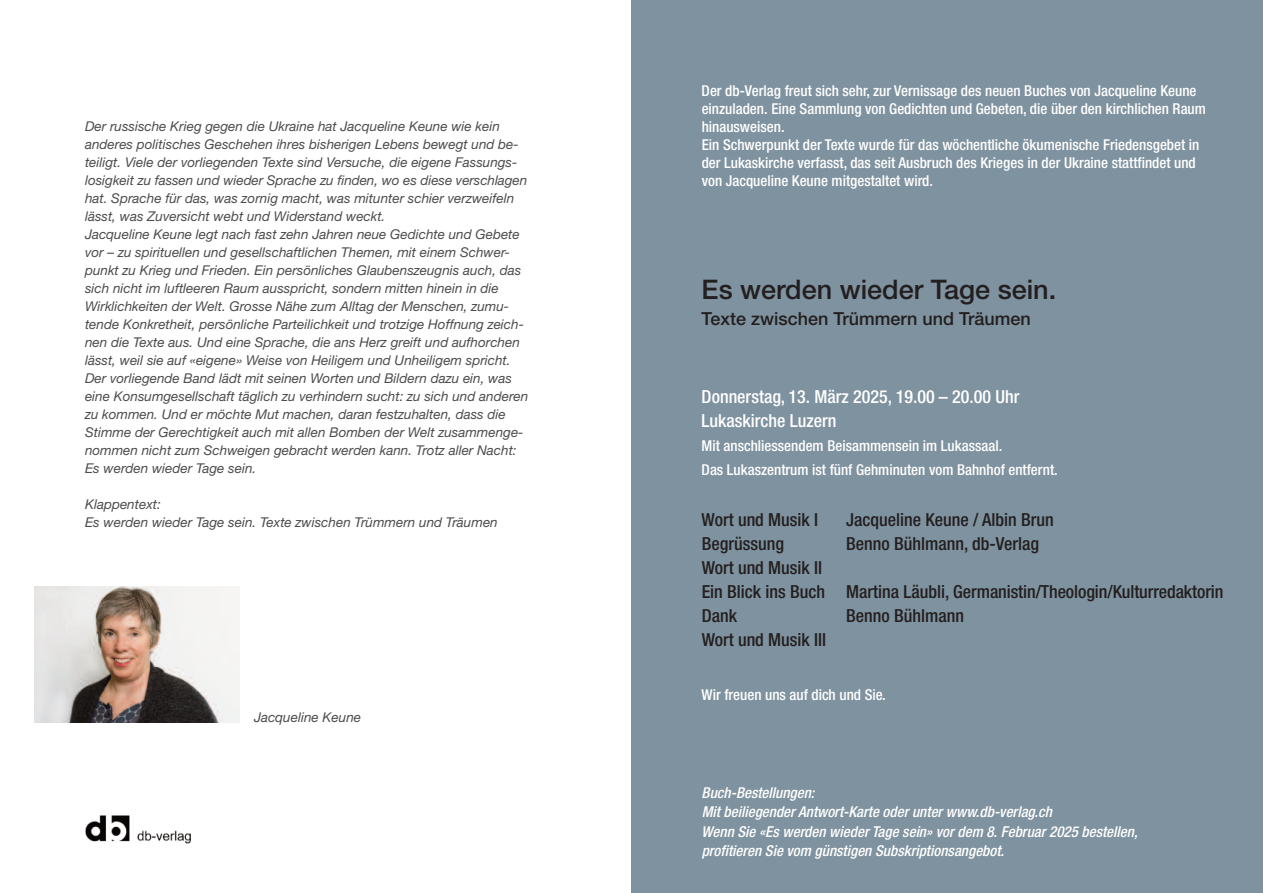
<style>
.page{position:relative;width:1263px;height:893px;background:#fff}
.page>*{position:absolute;margin:0;border:0;box-sizing:border-box;transform-origin:0 0}
.t1{font:500 27px "Helvetica Neue LT Std";color:#231f20}
.t2{font:500 condensed 18px/24px "Helvetica Neue LT Std";color:#231f20}
.t3{font:500 condensed 18px/24px "Helvetica Neue LT Std";color:#fff}
.t4{font:500 18px "Helvetica Neue LT Std";color:#231f20}
.t5{font:500 condensed 15px/18px "Helvetica Neue LT Std";color:#fff}
.t6{font:italic 500 condensed 15px/19.5px "Helvetica Neue LT Std";color:#fff}
.t7{font:italic 13.5px/18px "Helvetica Neue LT Std";color:#4b4c4d}
</style>
<div class="page">
<div style="left:631px;top:0;width:632px;height:893px;background:#7f929f"></div>
<img style="left:85px;top:816px;width:106px;height:28px">
<img style="left:34px;top:587px;width:206px;height:136px">
<p class="t7" style="left:85px;top:118px;width:445px">Der russische Krieg gegen die Ukraine hat Jacqueline Keune wie kein anderes politisches Geschehen ihres bisherigen Lebens bewegt und be&shy;teiligt. Viele der vorliegenden Texte sind Versuche, die eigene Fassungs&shy;losigkeit zu fassen und wieder Sprache zu finden, wo es diese verschlagen hat. Sprache für das, was zornig macht, was mitunter schier verzweifeln lässt, was Zuversicht webt und Widerstand weckt.<br>Jacqueline Keune legt nach fast zehn Jahren neue Gedichte und Gebete vor – zu spirituellen und gesellschaftlichen Themen, mit einem Schwer&shy;punkt zu Krieg und Frieden. Ein persönliches Glaubenszeugnis auch, das sich nicht im luftleeren Raum ausspricht, sondern mitten hinein in die Wirklichkeiten der Welt. Grosse Nähe zum Alltag der Menschen, zumu&shy;tende Konkretheit, persönliche Parteilichkeit und trotzige Hoffnung zeich&shy;nen die Texte aus. Und eine Sprache, die ans Herz greift und aufhorchen lässt, weil sie auf «eigene» Weise von Heiligem und Unheiligem spricht.<br>Der vorliegende Band lädt mit seinen Worten und Bildern dazu ein, was eine Konsumgesellschaft täglich zu verhindern sucht: zu sich und anderen zu kommen. Und er möchte Mut machen, daran festzuhalten, dass die Stimme der Gerechtigkeit auch mit allen Bomben der Welt zusammenge&shy;nommen nicht zum Schweigen gebracht werden kann. Trotz aller Nacht:<br>Es werden wieder Tage sein.</p>
<p class="t7" style="left:85px;top:496px;width:414px">Klappentext:<br>Es werden wieder Tage sein. Texte zwischen Trümmern und Träumen</p>
<p class="t7" style="left:254px;top:709px;width:109px">Jacqueline Keune</p>
<p class="t5" style="left:702px;top:83px;width:506px">Der db-Verlag freut sich sehr, zur Vernissage des neuen Buches von Jacqueline Keune einzuladen. Eine Sammlung von Gedichten und Gebeten, die über den kirchlichen Raum hinausweisen.<br>Ein Schwerpunkt der Texte wurde für das wöchentliche ökumenische Friedensgebet in der Lukaskirche verfasst, das seit Ausbruch des Krieges in der Ukraine stattfindet und von Jacqueline Keune mitgestaltet wird.</p>
<h1 class="t1" style="left:702px;top:280px;width:356px">Es werden wieder Tage sein.</h1>
<h2 class="t4" style="left:702px;top:312px;width:331px">Texte zwischen Trümmern und Träumen</h2>
<h2 class="t3" style="left:702px;top:386px;width:319px">Donnerstag, 13. März 2025, 19.00 – 20.00 Uhr<br>Lukaskirche Luzern</h2>
<p class="t5" style="left:702px;top:435px;width:358px;line-height:24px">Mit anschliessendem Beisammensein im Lukassaal.<br>Das Lukaszentrum ist fünf Gehminuten vom Bahnhof entfernt.</p>
<h2 class="t2" style="left:702px;top:509px;width:118px">Wort und Musik I</h2>
<h2 class="t2" style="left:846px;top:509px;width:209px">Jacqueline Keune / Albin Brun</h2>
<h2 class="t2" style="left:702px;top:533px;width:84px">Begrüssung</h2>
<h2 class="t2" style="left:846px;top:533px;width:194px">Benno Bühlmann, db-Verlag</h2>
<h2 class="t2" style="left:702px;top:557px;width:523px">Wort und Musik II<br>Ein Blick ins Buch Martina Läubli, Germanistin/Theologin/Kulturredaktorin<br>Dank</h2>
<h2 class="t2" style="left:846px;top:605px;width:119px">Benno Bühlmann</h2>
<h2 class="t2" style="left:702px;top:629px;width:126px">Wort und Musik III</h2>
<p class="t5" style="left:702px;top:687px;width:186px">Wir freuen uns auf dich und Sie.</p>
<p class="t6" style="left:702px;top:784px;width:437px">Buch-Bestellungen:<br>Mit beiliegender Antwort-Karte oder unter www.db-verlag.ch<br>Wenn Sie «Es werden wieder Tage sein» vor dem 8. Februar 2025 bestellen, profitieren Sie vom günstigen Subskriptionsangebot.</p>
</div>
